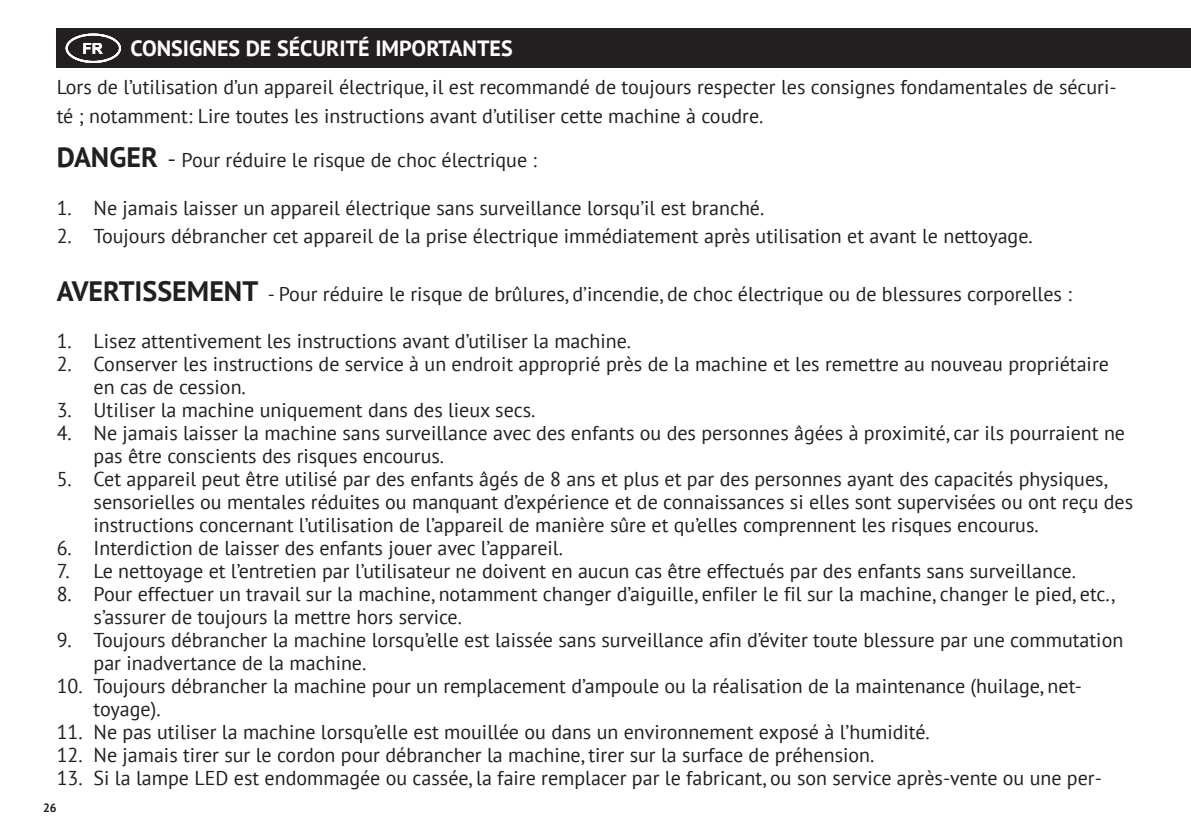
<style>
.page{position:relative;width:1191px;height:840px;background:#fff}
.page>*{position:absolute;margin:0;border:0;box-sizing:border-box;transform-origin:0 0}
.t1{font:700 22px "PT Sans";color:#fff}
.t2{font:20px/23px "PT Sans";color:#231f20}
.t3{font:700 15.4px "Arial";color:#fff}
.t4{font:700 12px "PT Sans";color:#231f20}
.s1{font-weight:700;font-size:28px}
.s2{font-size:24px}
</style>
<div class="page">
<div style="left:57px;top:28px;width:1134px;height:40px;background:#231f20"></div>
<div style="left:66px;top:34px;width:55px;height:29px;border:2px solid #fff;border-radius:50%"></div>
<p class="t1" style="left:130px;top:34px;width:384px">CONSIGNES DE SÉCURITÉ IMPORTANTES</p>
<p class="t2" style="left:57px;top:72px;width:1061px;line-height:28.8px">Lors de l’utilisation d’un appareil électrique, il est recommandé de toujours respecter les consignes fondamentales de sécuri&shy;té ; notamment: Lire toutes les instructions avant d’utiliser cette machine à coudre.</p>
<p class="t2" style="left:57px;top:147px;width:482px"><span class="s1">DANGER</span> <span class="s2">-</span> Pour réduire le risque de choc électrique :</p>
<p class="t2" style="left:57px;top:195px;width:709px">1. Ne jamais laisser un appareil électrique sans surveillance lorsqu’il est branché.</p>
<p class="t2" style="left:57px;top:224px;width:977px">2. Toujours débrancher cet appareil de la prise électrique immédiatement après utilisation et avant le nettoyage.</p>
<p class="t2" style="left:57px;top:281px;width:1016px"><span class="s1">AVERTISSEMENT</span> - Pour réduire le risque de brûlures, d’incendie, de choc électrique ou de blessures corporelles :</p>
<p class="t2" style="left:57px;top:328px;width:576px">1. Lisez attentivement les instructions avant d’utiliser la machine.</p>
<p class="t2" style="left:94px;top:351px;width:1017px;text-indent:-37px">2. Conserver les instructions de service à un endroit approprié près de la machine et les remettre au nouveau propriétaire en cas de cession.</p>
<p class="t2" style="left:57px;top:397px;width:480px">3. Utiliser la machine uniquement dans des lieux secs.</p>
<p class="t2" style="left:94px;top:420px;width:1033px;text-indent:-37px">4. Ne jamais laisser la machine sans surveillance avec des enfants ou des personnes âgées à proximité, car ils pourraient ne pas être conscients des risques encourus.</p>
<p class="t2" style="left:94px;top:466px;width:1041px;text-indent:-37px">5. Cet appareil peut être utilisé par des enfants âgés de 8 ans et plus et par des personnes ayant des capacités physiques, sensorielles ou mentales réduites ou manquant d’expérience et de connaissances si elles sont supervisées ou ont reçu des instructions concernant l’utilisation de l’appareil de manière sûre et qu’elles comprennent les risques encourus.</p>
<p class="t2" style="left:57px;top:535px;width:508px">6. Interdiction de laisser des enfants jouer avec l’appareil.</p>
<p class="t2" style="left:57px;top:558px;width:1020px">7. Le nettoyage et l’entretien par l’utilisateur ne doivent en aucun cas être effectués par des enfants sans surveillance.</p>
<p class="t2" style="left:94px;top:581px;width:1023px;text-indent:-37px">8. Pour effectuer un travail sur la machine, notamment changer d’aiguille, enfiler le fil sur la machine, changer le pied, etc., s’assurer de toujours la mettre hors service.</p>
<p class="t2" style="left:94px;top:627px;width:1031px;text-indent:-37px">9. Toujours débrancher la machine lorsqu’elle est laissée sans surveillance afin d’éviter toute blessure par une commutation par inadvertance de la machine.</p>
<p class="t2" style="left:94px;top:673px;width:990px;text-indent:-37px">10. Toujours débrancher la machine pour un remplacement d’ampoule ou la réalisation de la maintenance (huilage, net&shy;toyage).</p>
<p class="t2" style="left:57px;top:719px;width:874px">11. Ne pas utiliser la machine lorsqu’elle est mouillée ou dans un environnement exposé à l’humidité.</p>
<p class="t2" style="left:57px;top:742px;width:819px">12. Ne jamais tirer sur le cordon pour débrancher la machine, tirer sur la surface de préhension.</p>
<p class="t2" style="left:57px;top:765px;width:1046px">13. Si la lampe LED est endommagée ou cassée, la faire remplacer par le fabricant, ou son service après-vente ou une per-</p>
<p class="t3" style="left:82px;top:38px;width:22px">FR</p>
<p class="t4" style="left:43px;top:799px;width:15px">26</p>
</div>
